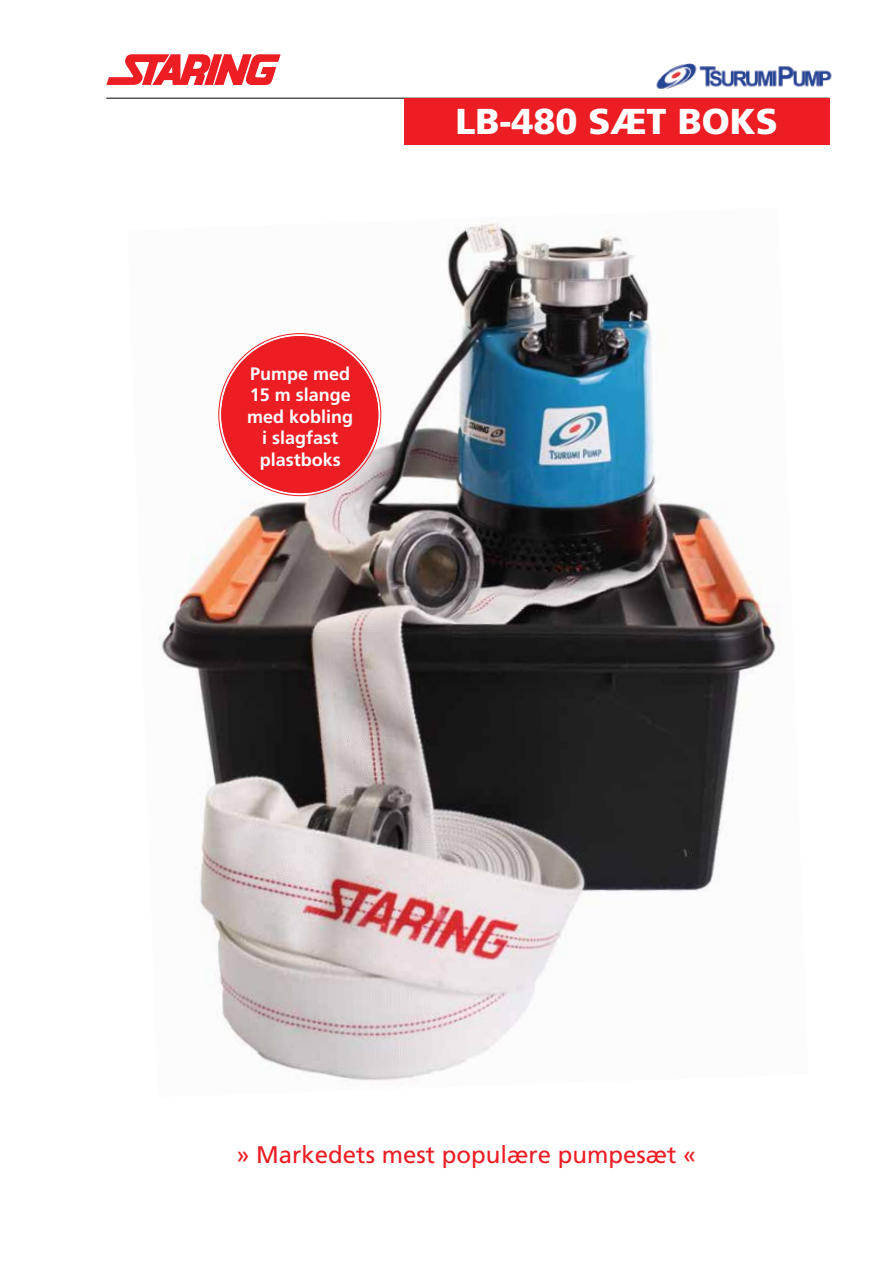
<style>
.page{position:relative;width:893px;height:1263px;background:#fff}
.page>*{position:absolute;margin:0;border:0;box-sizing:border-box;transform-origin:0 0}
.t1{font:900 36px "Frutiger";color:#fff}
.t2{font:24px "Frutiger";color:#ed1d24}
.t3{font:700 18px/21.6px "Frutiger";color:#fff;text-align:center}
</style>
<div class="page">
<img style="left:159px;top:223px;width:621px;height:861px">
<hr style="left:106px;top:98px;width:723px;height:1px;background:#000">
<svg style="left:106px;top:54px;width:175px;height:31px"></svg>
<div style="left:221px;top:336px;width:157px;height:157px;background:#ed1d24;border-radius:50%"></div>
<div style="left:221px;top:336px;width:157px;height:157px;border:3px solid #ed1d24;border-radius:50%"></div>
<div style="left:404px;top:98px;width:425px;height:47px;background:#ed1d24"></div>
<img style="left:656px;top:63px;width:176px;height:26px">
<p class="t3" style="left:247px;top:362px;width:108px">Pumpe med<br>15 m slange med kobling i slagfast plastboks</p>
<h1 class="t1" style="left:455px;top:99px;width:324px">LB-480 SÆT BOKS</h1>
<h2 class="t2" style="left:236px;top:1140px;width:462px">» Markedets mest populære pumpesæt «</h2>
</div>
